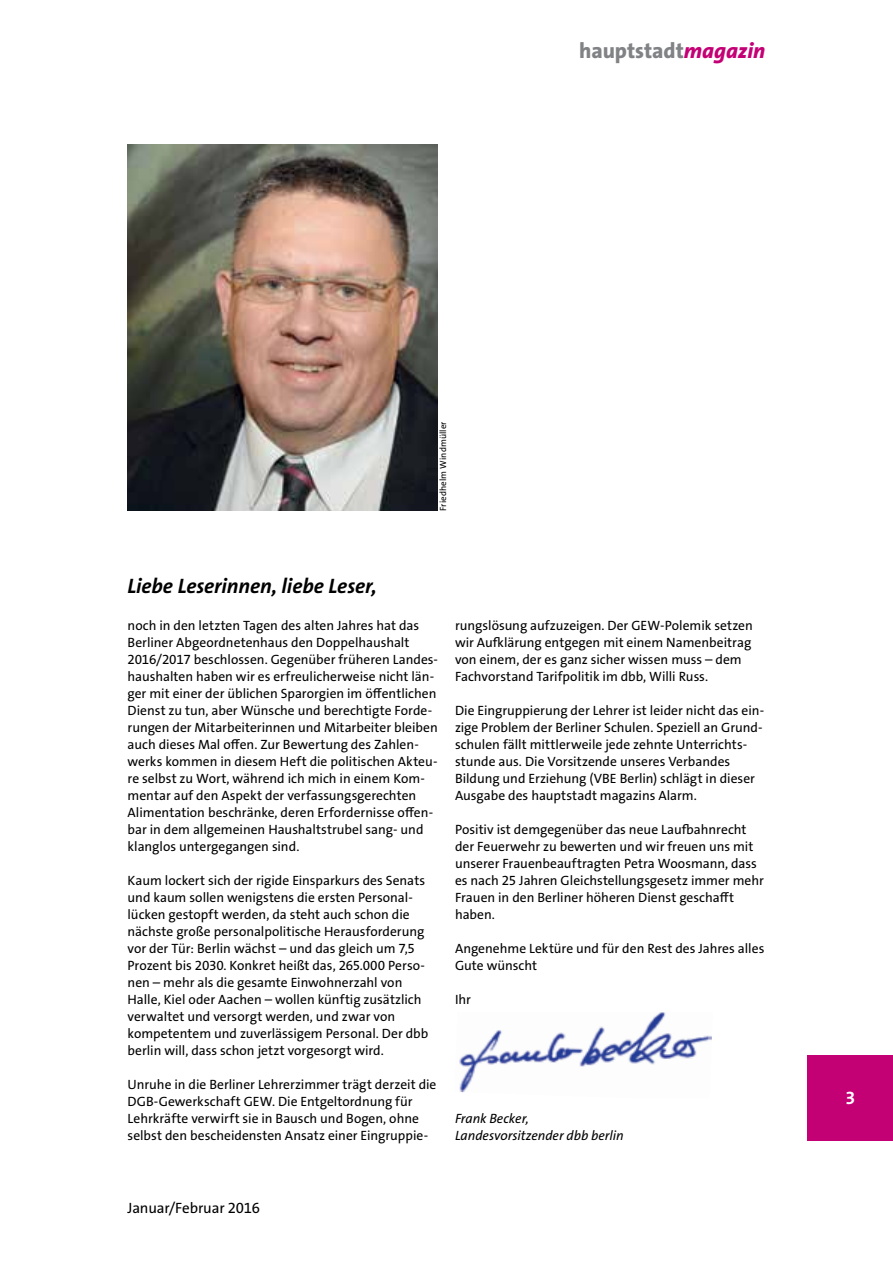
<style>
.page{position:relative;width:893px;height:1263px;background:#fff}
.page>*{position:absolute;margin:0;border:0;box-sizing:border-box;transform-origin:0 0}
.t1{font:800 21.75px "The Sans Os F";letter-spacing:-.005em;color:#808285}
.t2{font:italic 700 21px "The Sans Os F";letter-spacing:-.005em;color:#000}
.t3{font:700 18px "The Sans Os F";color:#fff}
.t4{font:15px "The Sans Os F";letter-spacing:-.01em;color:#000}
.t5{font:13.5px/17px "The Sans Os F";color:#000}
.t6{font:italic 13.5px/17px "The Sans Os F";letter-spacing:-.005em;color:#000}
.t7{font:9px "The Sans Os F";letter-spacing:.015em;color:#000}
.s1{font-style:italic;color:#c40075}
</style>
<div class="page">
<img style="left:459px;top:1012px;width:253px;height:81px">
<img style="left:128px;top:145px;width:309px;height:366px">
<div style="left:808px;top:1056px;width:85px;height:85px;background:#c40075"></div>
<h1 class="t1" style="left:579px;top:37px;width:188px">hauptstadt<span class="s1">magazin</span></h1>
<p class="t7" style="left:437px;top:511px;width:91px;rotate:-90deg">Friedhelm Windmüller</p>
<h2 class="t2" style="left:128px;top:573px;width:251px">Liebe Leserinnen, liebe Leser,</h2>
<p class="t5" style="left:128px;top:617px;width:312px">noch in den letzten Tagen des alten Jahres hat das Berliner Abgeordnetenhaus den Doppelhaushalt 2016/2017 beschlossen. Gegenüber früheren Landes&shy;haushalten haben wir es erfreulicherweise nicht län&shy;ger mit einer der üblichen Sparorgien im öffentlichen Dienst zu tun, aber Wünsche und berechtigte Forde&shy;rungen der Mitarbeiterinnen und Mitarbeiter bleiben auch dieses Mal offen. Zur Bewertung des Zahlen&shy;werks kommen in diesem Heft die politischen Akteu&shy;re selbst zu Wort, während ich mich in einem Kom&shy;mentar auf den Aspekt der verfassungsgerechten Alimentation beschränke, deren Erfordernisse offen&shy;bar in dem allgemeinen Haushaltstrubel sang- und klanglos untergegangen sind.</p>
<p class="t5" style="left:128px;top:872px;width:302px">Kaum lockert sich der rigide Einsparkurs des Senats und kaum sollen wenigstens die ersten Personal&shy;lücken gestopft werden, da steht auch schon die nächste große personalpolitische Herausforderung vor der Tür: Berlin wächst – und das gleich um 7,5<br>Prozent bis 2030. Konkret heißt das, 265.000 Perso&shy;nen – mehr als die gesamte Einwohnerzahl von Halle, Kiel oder Aachen – wollen künftig zusätzlich verwaltet und versorgt werden, und zwar von kompetentem und zuverlässigem Personal. Der dbb berlin will, dass schon jetzt vorgesorgt wird.</p>
<p class="t5" style="left:128px;top:1076px;width:310px">Unruhe in die Berliner Lehrerzimmer trägt derzeit die DGB-Gewerkschaft GEW. Die Entgeltordnung für Lehrkräfte verwirft sie in Bausch und Bogen, ohne selbst den bescheidensten Ansatz einer Eingruppie-</p>
<p class="t5" style="left:455px;top:617px;width:299px">rungslösung aufzuzeigen. Der GEW-Polemik setzen wir Aufklärung entgegen mit einem Namenbeitrag von einem, der es ganz sicher wissen muss – dem Fachvorstand Tarifpolitik im dbb, Willi Russ.</p>
<p class="t5" style="left:455px;top:702px;width:311px">Die Eingruppierung der Lehrer ist leider nicht das ein&shy;zige Problem der Berliner Schulen. Speziell an Grund&shy;schulen fällt mittlerweile jede zehnte Unterrichts&shy;stunde aus. Die Vorsitzende unseres Verbandes Bildung und Erziehung (VBE Berlin) schlägt in dieser Ausgabe des hauptstadt magazins Alarm.</p>
<p class="t5" style="left:455px;top:821px;width:310px">Positiv ist demgegenüber das neue Laufbahnrecht der Feuerwehr zu bewerten und wir freuen uns mit unserer Frauenbeauftragten Petra Woosmann, dass es nach 25 Jahren Gleichstellungsgesetz immer mehr Frauen in den Berliner höheren Dienst geschafft haben.</p>
<p class="t5" style="left:455px;top:940px;width:311px">Angenehme Lektüre und für den Rest des Jahres alles<br>Gute wünscht</p>
<p class="t5" style="left:455px;top:991px;width:17px">Ihr</p>
<p class="t6" style="left:455px;top:1110px;width:170px">Frank Becker,<br>Landesvorsitzender dbb berlin</p>
<p class="t4" style="left:128px;top:1198px;width:134px">Januar/Februar 2016</p>
<h3 class="t3" style="left:845px;top:1087px;width:11px">3</h3>
</div>
